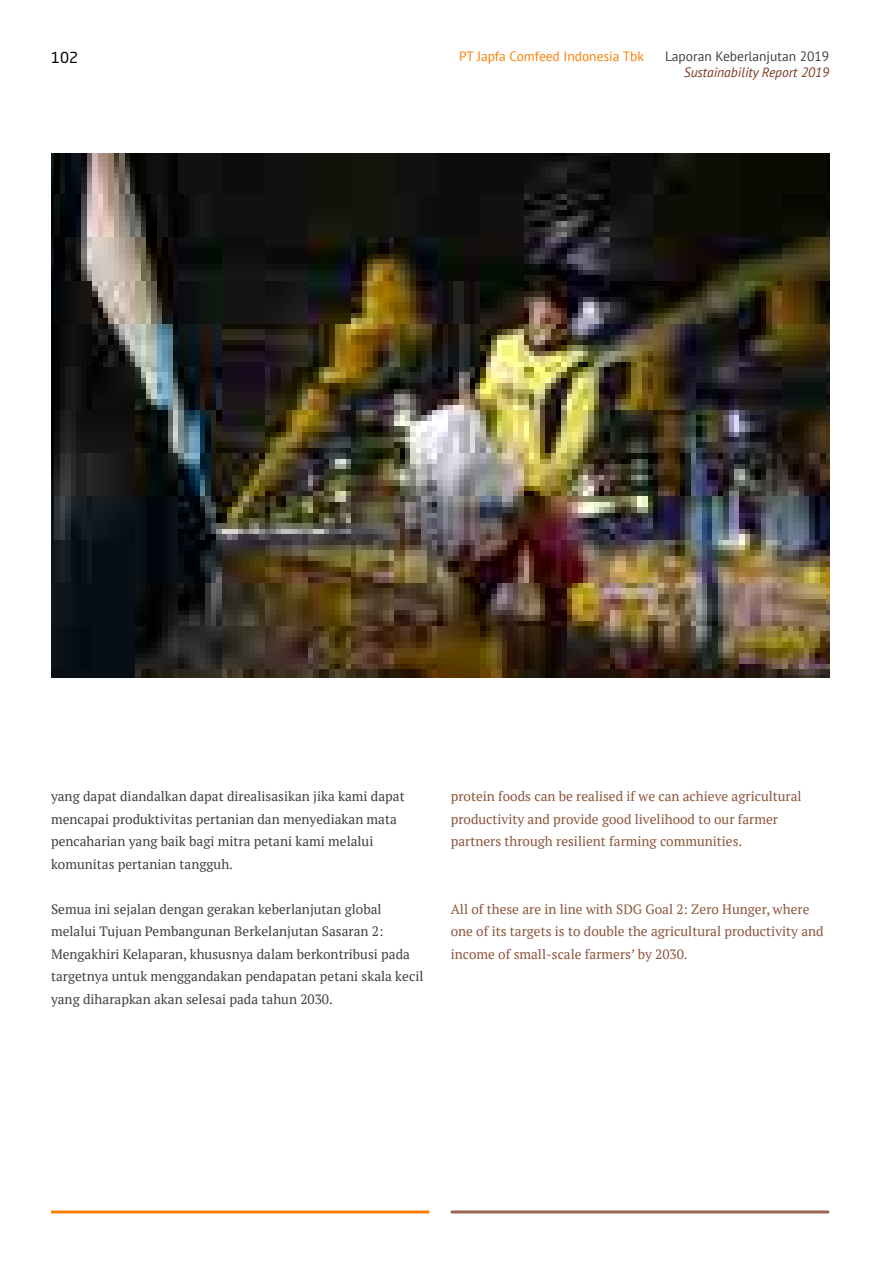
<style>
.page{position:relative;width:893px;height:1263px;background:#fff}
.page>*{position:absolute;margin:0;border:0;box-sizing:border-box;transform-origin:0 0}
.t1{font:15px "Neo Sans W1 G";color:#000}
.t2{font:13.5px/22.5px "PT Serif";color:#404042}
.t3{font:13.5px/22.5px "PT Serif";color:#8d553b}
.t4{font:13.5px "PT Sans";color:#fc7f02}
.t5{font:13.5px "PT Sans";color:#404042}
.t6{font:italic 13.5px "PT Sans";color:#78391e}
</style>
<div class="page">
<hr style="left:51px;top:1210px;width:378px;height:3px;background:#fc7f02">
<hr style="left:451px;top:1210px;width:378px;height:3px;background:#99644c">
<img style="left:51px;top:153px;width:778px;height:524px">
<p class="t1" style="left:51px;top:48px;width:29px">102</p>
<p class="t4" style="left:459px;top:48px;width:186px">PT Japfa Comfeed Indonesia Tbk</p>
<p class="t5" style="left:665px;top:48px;width:165px">Laporan Keberlanjutan 2019</p>
<p class="t6" style="left:684px;top:64px;width:147px">Sustainability Report 2019</p>
<p class="t2" style="left:51px;top:785px;width:355px">yang dapat diandalkan dapat direalisasikan jika kami dapat mencapai produktivitas pertanian dan menyediakan mata pencaharian yang baik bagi mitra petani kami melalui komunitas pertanian tangguh.</p>
<p class="t2" style="left:51px;top:897px;width:374px">Semua ini sejalan dengan gerakan keberlanjutan global melalui Tujuan Pembangunan Berkelanjutan Sasaran 2:<br>Mengakhiri Kelaparan, khususnya dalam berkontribusi pada targetnya untuk menggandakan pendapatan petani skala kecil yang diharapkan akan selesai pada tahun 2030.</p>
<p class="t3" style="left:451px;top:785px;width:352px">protein foods can be realised if we can achieve agricultural productivity and provide good livelihood to our farmer partners through resilient farming communities.</p>
<p class="t3" style="left:451px;top:897px;width:374px">All of these are in line with SDG Goal 2: Zero Hunger, where one of its targets is to double the agricultural productivity and income of small-scale farmers’ by 2030.</p>
</div>
